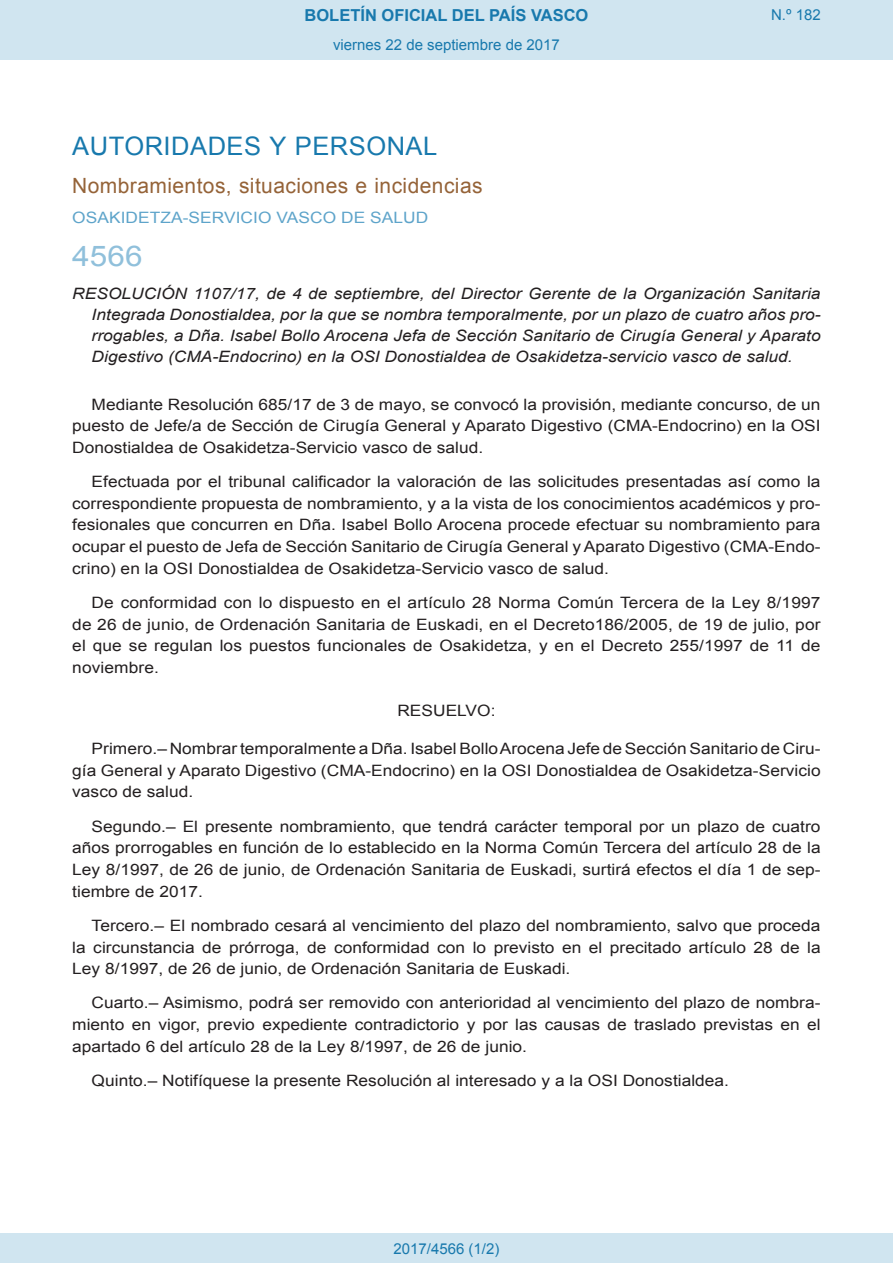
<style>
.page{position:relative;width:893px;height:1263px;background:#fff}
.page>*{position:absolute;margin:0;border:0;box-sizing:border-box;transform-origin:0 0}
.BOPVOrden{font:28.5px "Arial";color:#90c0db;scale:1.11 1}
.BOPVSeccion{font:25.5px "Arial";letter-spacing:.02em;color:#1879ad}
.BOPVSubseccion{font:21px "Arial";letter-spacing:.02em;color:#956338}
.t1{font:700 16.5px "Arial";color:#1879ad}
.BOPVDetalle{font:15.6px/21.6px "Arial";color:#231f20;text-align:justify;scale:1.11 1}
.BOPVTitulo{font:italic 15.6px/21px "Arial";color:#231f20;text-align:justify;scale:1.11 1}
.BOPVOrganismo{font:15.6px "Arial";letter-spacing:.005em;color:#5ea4ca;scale:1.11 1}
.BOPVClave{font:15.6px "Arial";color:#231f20;scale:1.11 1}
.Paginacion_Centro{font:15px "Arial";color:#1879ad}
</style>
<div class="page">
<div style="left:0;top:0;width:893px;height:60px;background:#d0e5f0"></div>
<div style="left:0;top:1233px;width:893px;height:30px;background:#d0e5f0"></div>
<p class="t1" style="left:305px;top:4px;width:285px">BOLETÍN OFICIAL DEL PAÍS VASCO</p>
<p class="Paginacion_Centro" style="left:333px;top:35px;width:228px">viernes 22 de septiembre de 2017</p>
<p class="Paginacion_Centro" style="left:771px;top:5px;width:51px">N.º 182</p>
<p class="BOPVSeccion" style="left:72px;top:129px;width:367px">AUTORIDADES Y PERSONAL</p>
<p class="BOPVSubseccion" style="left:72px;top:171px;width:412px">Nombramientos, situaciones e incidencias</p>
<p class="BOPVOrganismo" style="left:72px;top:207px;width:322px">OSAKIDETZA-SERVICIO VASCO DE SALUD</p>
<p class="BOPVOrden" style="left:72px;top:237px;width:65px">4566</p>
<p class="BOPVTitulo" style="left:92px;top:284px;width:658px;text-indent:-19px">RESOLUCIÓN 1107/17, de 4 de septiembre, del Director Gerente de la Organización Sanitaria Integrada Donostialdea, por la que se nombra temporalmente, por un plazo de cuatro años pro&shy;rrogables, a Dña. Isabel Bollo Arocena Jefa de Sección Sanitario de Cirugía General y Aparato Digestivo (CMA-Endocrino) en la OSI Donostialdea de Osakidetza-servicio vasco de salud.</p>
<p class="BOPVDetalle" style="left:72px;top:393px;width:676px;text-indent:19px">Mediante Resolución 685/17 de 3 de mayo, se convocó la provisión, mediante concurso, de un puesto de Jefe/a de Sección de Cirugía General y Aparato Digestivo (CMA-Endocrino) en la OSI Donostialdea de Osakidetza-Servicio vasco de salud.</p>
<p class="BOPVDetalle" style="left:72px;top:471px;width:676px;text-indent:19px">Efectuada por el tribunal calificador la valoración de las solicitudes presentadas así como la correspondiente propuesta de nombramiento, y a la vista de los conocimientos académicos y pro&shy;fesionales que concurren en Dña. Isabel Bollo Arocena procede efectuar su nombramiento para ocupar el puesto de Jefa de Sección Sanitario de Cirugía General y Aparato Digestivo (CMA-Endo&shy;crino) en la OSI Donostialdea de Osakidetza-Servicio vasco de salud.</p>
<p class="BOPVDetalle" style="left:72px;top:592px;width:676px;text-indent:19px">De conformidad con lo dispuesto en el artículo 28 Norma Común Tercera de la Ley 8/1997 de 26 de junio, de Ordenación Sanitaria de Euskadi, en el Decreto186/2005, de 19 de julio, por el que se regulan los puestos funcionales de Osakidetza, y en el Decreto 255/1997 de 11 de noviembre.</p>
<p class="BOPVClave" style="left:397px;top:700px;width:90px">RESUELVO:</p>
<p class="BOPVDetalle" style="left:72px;top:738px;width:676px;text-indent:19px">Primero.– Nombrar temporalmente a Dña. Isabel Bollo Arocena Jefe de Sección Sanitario de Ciru&shy;gía General y Aparato Digestivo (CMA-Endocrino) en la OSI Donostialdea de Osakidetza-Servicio vasco de salud.</p>
<p class="BOPVDetalle" style="left:72px;top:816px;width:676px;text-indent:19px">Segundo.– El presente nombramiento, que tendrá carácter temporal por un plazo de cuatro años prorrogables en función de lo establecido en la Norma Común Tercera del artículo 28 de la Ley 8/1997, de 26 de junio, de Ordenación Sanitaria de Euskadi, surtirá efectos el día 1 de sep&shy;tiembre de 2017.</p>
<p class="BOPVDetalle" style="left:72px;top:915px;width:676px;text-indent:19px">Tercero.– El nombrado cesará al vencimiento del plazo del nombramiento, salvo que proceda la circunstancia de prórroga, de conformidad con lo previsto en el precitado artículo 28 de la Ley 8/1997, de 26 de junio, de Ordenación Sanitaria de Euskadi.</p>
<p class="BOPVDetalle" style="left:72px;top:992px;width:676px;text-indent:19px">Cuarto.– Asimismo, podrá ser removido con anterioridad al vencimiento del plazo de nombra&shy;miento en vigor, previo expediente contradictorio y por las causas de traslado previstas en el apartado 6 del artículo 28 de la Ley 8/1997, de 26 de junio.</p>
<p class="BOPVDetalle" style="left:92px;top:1070px;width:576px">Quinto.– Notifíquese la presente Resolución al interesado y a la OSI Donostialdea.</p>
<p class="Paginacion_Centro" style="left:393px;top:1238px;width:107px">2017/4566 (1/2)</p>
</div>
